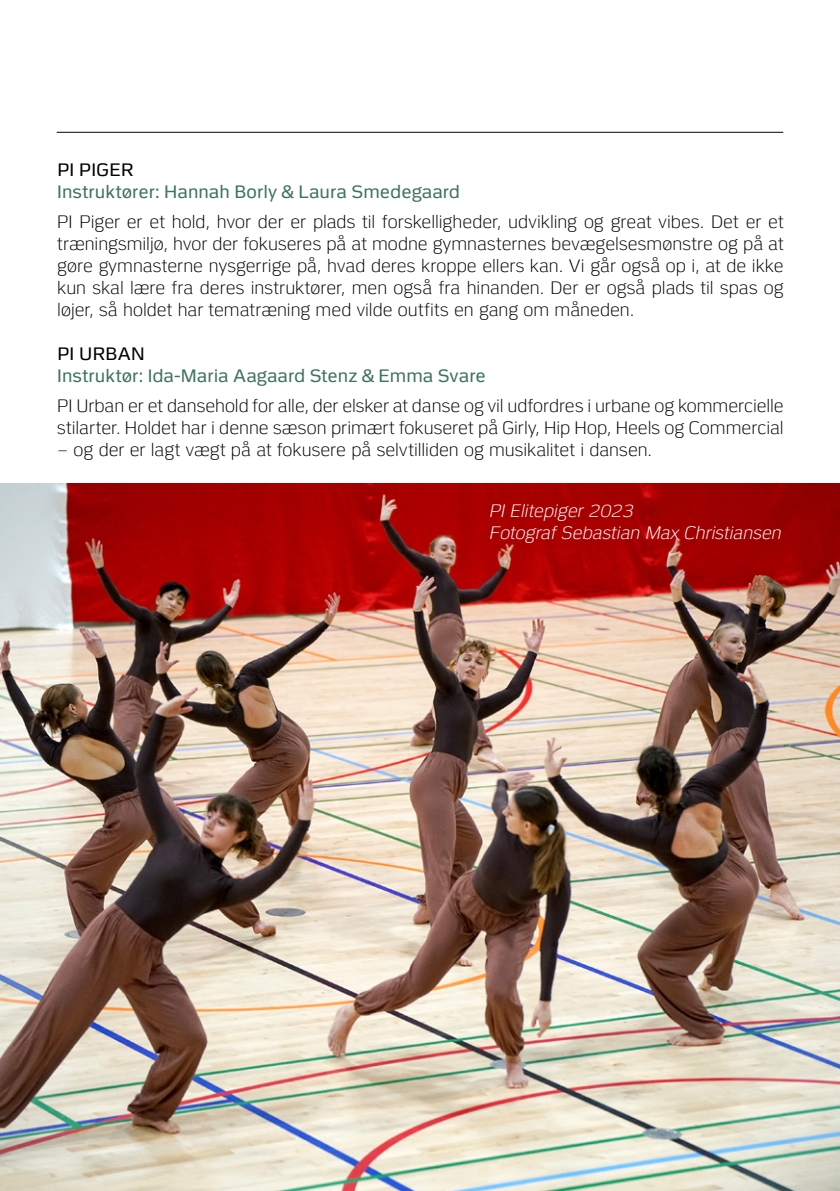
<style>
.page{position:relative;width:840px;height:1191px;background:#fff}
.page>*{position:absolute;margin:0;border:0;box-sizing:border-box;transform-origin:0 0}
.t1{font:300 18px/22px "Politi";color:#000;text-align:justify}
.t2{font:18px "Politi";letter-spacing:.005em;color:#3f745e}
.t3{font:italic 300 18px/22px "Politi";color:#fff}
.t4{font:18px "Politi";letter-spacing:.02em;color:#000}
</style>
<div class="page">
<hr style="left:57px;top:132px;width:725px;height:1px;background:#000">
<img style="left:0;top:484px;width:839px;height:707px">
<p class="t4" style="left:57px;top:160px;width:77px">PI PIGER</p>
<p class="t2" style="left:57px;top:182px;width:404px">Instruktører: Hannah Borly &amp; Laura Smedegaard</p>
<p class="t1" style="left:57px;top:211px;width:727px">PI Piger er et hold, hvor der er plads til forskelligheder, udvikling og great vibes. Det er et træningsmiljø, hvor der fokuseres på at modne gymnasternes bevægelsesmønstre og på at gøre gymnasterne nysgerrige på, hvad deres kroppe ellers kan. Vi går også op i, at de ikke kun skal lære fra deres instruktører, men også fra hinanden. Der er også plads til spas og løjer, så holdet har tematræning med vilde outfits en gang om måneden.</p>
<p class="t4" style="left:57px;top:344px;width:89px">PI URBAN</p>
<p class="t2" style="left:57px;top:366px;width:430px">Instruktør: Ida-Maria Aagaard Stenz &amp; Emma Svare</p>
<p class="t1" style="left:57px;top:395px;width:727px">PI Urban er et dansehold for alle, der elsker at danse og vil udfordres i urbane og kommercielle stilarter. Holdet har i denne sæson primært fokuseret på Girly, Hip Hop, Heels og Commercial</p>
<p class="t1" style="left:57px;top:439px;width:596px">– og der er lagt vægt på at fokusere på selvtilliden og musikalitet i dansen.</p>
<p class="t3" style="left:488px;top:500px;width:297px">PI Elitepiger 2023<br>Fotograf Sebastian Max Christiansen</p>
</div>
